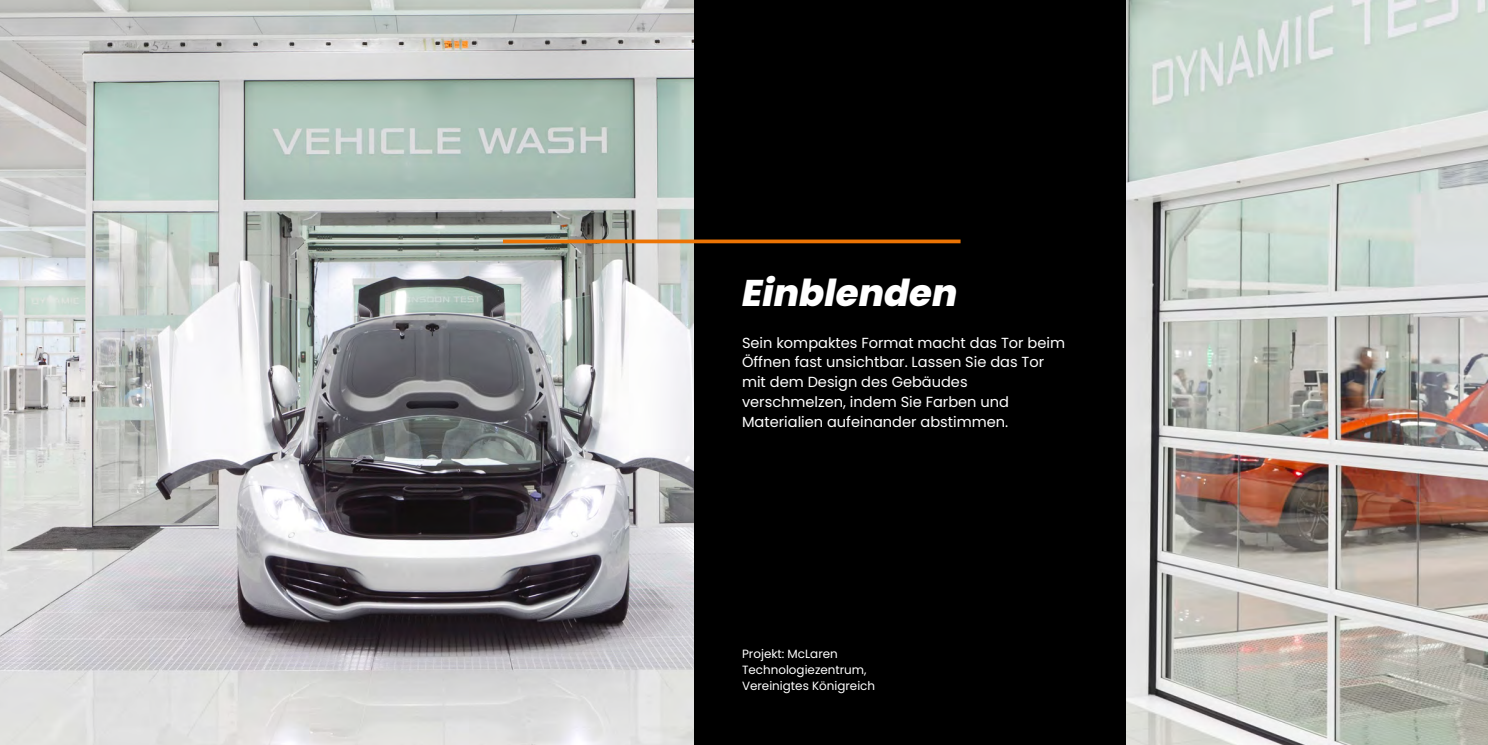
<style>
.page{position:relative;width:1488px;height:745px;background:#fff}
.page>*{position:absolute;margin:0;border:0;box-sizing:border-box;transform-origin:0 0}
.t1{font:italic 800 37px "Poppins";color:#fff}
.t2{font:14.62px/19.8px "Poppins";color:#fff}
.t3{font:11.88px/16px "Poppins";color:#fff}
</style>
<div class="page">
<div style="left:0;top:0;width:1488px;height:744px;background:#000"></div>
<img style="left:0;top:0;width:693px;height:744px">
<img style="left:1126px;top:0;width:362px;height:744px">
<svg style="left:503px;top:239px;width:457px;height:4px;background:#d66e0d"></svg>
<h1 class="t1" style="left:742px;top:266px;width:217px">Einblenden</h1>
<p class="t2" style="left:742px;top:332px;width:325px">Sein kompaktes Format macht das Tor beim Öffnen fast unsichtbar. Lassen Sie das Tor mit dem Design des Gebäudes verschmelzen, indem Sie Farben und Materialien aufeinander abstimmen.</p>
<p class="t3" style="left:742px;top:645px;width:135px">Projekt: McLaren<br>Technologiezentrum,<br>Vereinigtes Königreich</p>
</div>
